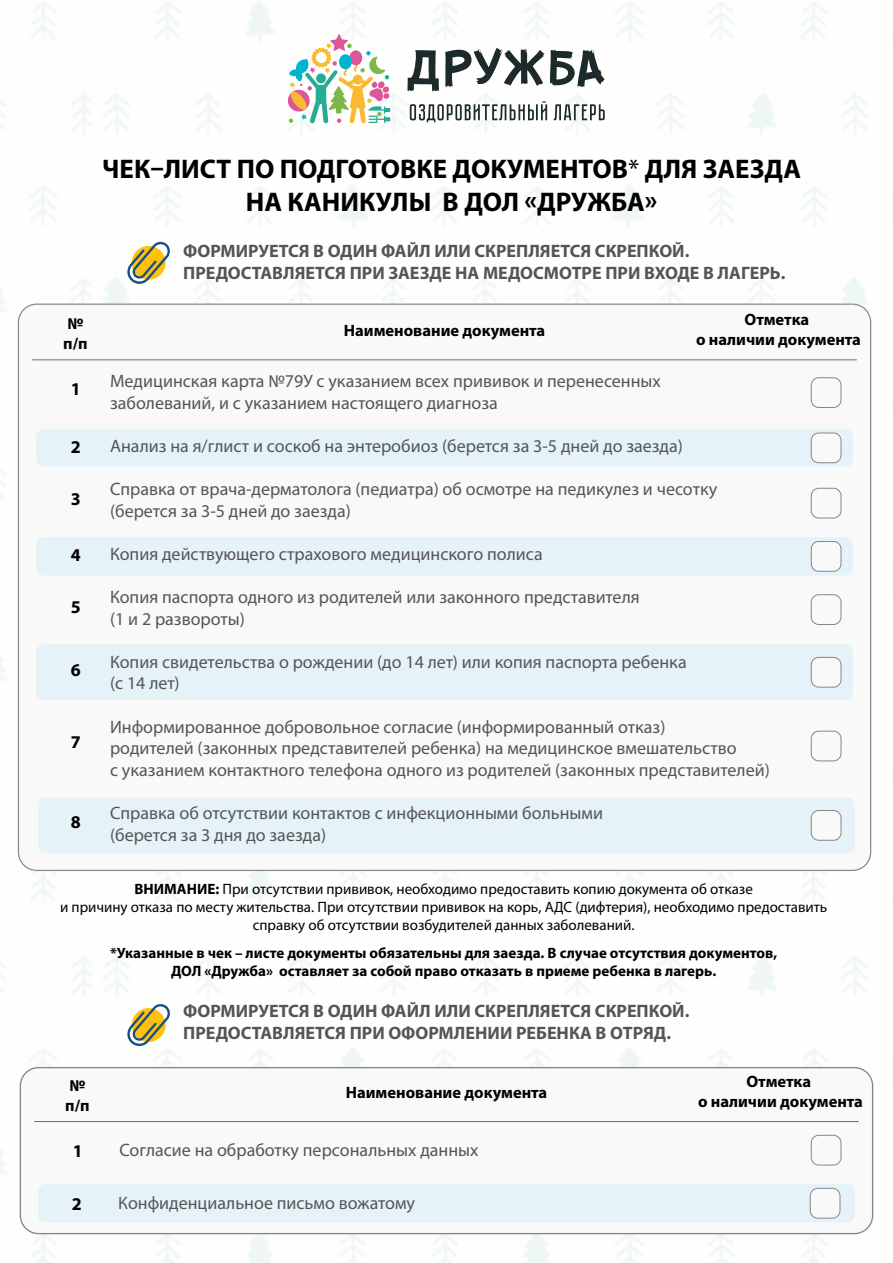
<style>
.page{position:relative;width:893px;height:1263px;background:#fff}
.page>*{position:absolute;margin:0;border:0;box-sizing:border-box;transform-origin:0 0}
.t1{font:700 27px/32.4px "Myriad Pro";color:#000;text-align:center}
.t2{font:18px/21.6px "Myriad Pro";color:#555}
.t3{font:700 18px/21.6px "Myriad Pro";color:#555}
.t4{font:700 18px "Myriad Pro";color:#000}
.t5{font:700 16.5px/19.8px "Myriad Pro";color:#000;text-align:center}
.t6{font:15px/18px "Myriad Pro";color:#000;text-align:center}
.t7{font:700 15px/18px "Myriad Pro";color:#000;text-align:center}
.s1{font-weight:400}
.s2{font-weight:700}
</style>
<div class="page">
<svg style="left:407px;top:50px;width:32px;height:41px"></svg>
<svg style="left:445px;top:48px;width:99px;height:39px"></svg>
<svg style="left:550px;top:49px;width:55px;height:38px"></svg>
<svg style="left:288px;top:34px;width:102px;height:90px"></svg>
<svg style="left:410px;top:101px;width:137px;height:21px"></svg>
<svg style="left:554px;top:104px;width:51px;height:16px"></svg>
<div style="left:18px;top:304px;width:853px;height:566px;background:#f9f9f9;border-radius:18px"></div>
<div style="left:36px;top:644px;width:817px;height:56px;background:#e5f3f9;border-radius:7px"></div>
<div style="left:38px;top:797px;width:817px;height:56px;background:#e5f3f9;border-radius:7px"></div>
<div style="left:36px;top:537px;width:817px;height:38px;background:#e5f3f9;border-radius:7px"></div>
<div style="left:36px;top:429px;width:817px;height:38px;background:#e5f3f9;border-radius:7px"></div>
<hr style="left:33px;top:359px;width:823px;height:1px;background:#6f6f6e">
<div style="left:811px;top:810px;width:30px;height:30px;background:#f9f9f9;border-radius:8px"></div>
<div style="left:811px;top:810px;width:30px;height:31px;border:1px solid #868686;border-radius:8px"></div>
<div style="left:811px;top:731px;width:30px;height:30px;border:1px solid #868686;border-radius:8px"></div>
<div style="left:811px;top:657px;width:30px;height:30px;background:#f9f9f9;border-radius:8px"></div>
<div style="left:811px;top:657px;width:30px;height:31px;border:1px solid #868686;border-radius:8px"></div>
<div style="left:811px;top:594px;width:30px;height:31px;border:1px solid #868686;border-radius:8px"></div>
<div style="left:811px;top:541px;width:30px;height:30px;background:#f9f9f9;border-radius:8px"></div>
<div style="left:811px;top:541px;width:30px;height:31px;border:1px solid #868686;border-radius:8px"></div>
<div style="left:811px;top:488px;width:30px;height:30px;border:1px solid #868686;border-radius:8px"></div>
<div style="left:811px;top:433px;width:30px;height:30px;background:#f9f9f9;border-radius:8px"></div>
<div style="left:811px;top:432px;width:30px;height:31px;border:1px solid #868686;border-radius:8px"></div>
<div style="left:811px;top:377px;width:30px;height:31px;border:1px solid #868686;border-radius:8px"></div>
<div style="left:20px;top:1067px;width:853px;height:166px;background:#f9f9f9;border-radius:18px"></div>
<div style="left:20px;top:1067px;width:853px;height:167px;border:1px solid #868686;border-radius:18px"></div>
<div style="left:38px;top:1184px;width:817px;height:38px;background:#e5f3f9;border-radius:7px"></div>
<hr style="left:35px;top:1121px;width:823px;height:1px;background:#6f6f6e">
<div style="left:811px;top:1135px;width:30px;height:30px;border:1px solid #868686;border-radius:8px"></div>
<div style="left:810px;top:1188px;width:30px;height:30px;background:#f9f9f9;border-radius:8px"></div>
<div style="left:810px;top:1188px;width:30px;height:30px;border:1px solid #868686;border-radius:8px"></div>
<svg style="left:127px;top:241px;width:43px;height:43px"></svg>
<svg style="left:127px;top:1004px;width:43px;height:43px"></svg>
<h1 class="t1" style="left:102px;top:152px;width:700px">ЧЕК–ЛИСТ ПО ПОДГОТОВКЕ ДОКУМЕНТОВ<span class="s1">*</span> ДЛЯ ЗАЕЗДА<br>НА КАНИКУЛЫ В ДОЛ «ДРУЖБА»</h1>
<p class="t5" style="left:63px;top:313px;width:26px;text-align:left">№ п/п</p>
<p class="t4" style="left:71px;top:377px;width:11px">1</p>
<p class="t4" style="left:71px;top:435px;width:11px">2</p>
<p class="t4" style="left:71px;top:487px;width:11px">3</p>
<p class="t4" style="left:71px;top:543px;width:11px">4</p>
<p class="t4" style="left:71px;top:595px;width:11px">5</p>
<p class="t4" style="left:71px;top:658px;width:11px">6</p>
<p class="t4" style="left:71px;top:730px;width:11px">7</p>
<p class="t4" style="left:71px;top:810px;width:11px">8</p>
<p class="t3" style="left:183px;top:240px;width:604px">ФОРМИРУЕТСЯ В ОДИН ФАЙЛ ИЛИ СКРЕПЛЯЕТСЯ СКРЕПКОЙ.<br>ПРЕДОСТАВЛЯЕТСЯ ПРИ ЗАЕЗДЕ НА МЕДОСМОТРЕ ПРИ ВХОДЕ В ЛАГЕРЬ.</p>
<p class="t5" style="left:344px;top:320px;width:203px">Наименование документа</p>
<p class="t5" style="left:696px;top:309px;width:166px">Отметка<br>о наличии документа</p>
<p class="t2" style="left:110px;top:370px;width:552px">Медицинская карта №79У с указанием всех прививок и перенесенных заболеваний, и с указанием настоящего диагноза</p>
<p class="t2" style="left:110px;top:435px;width:574px">Анализ на я/глист и соскоб на энтеробиоз (берется за 3-5 дней до заезда)</p>
<p class="t2" style="left:110px;top:478px;width:609px">Справка от врача-дерматолога (педиатра) об осмотре на педикулез и чесотку (берется за 3-5 дней до заезда)</p>
<p class="t2" style="left:110px;top:543px;width:434px">Копия действующего страхового медицинского полиса</p>
<p class="t2" style="left:110px;top:586px;width:531px">Копия паспорта одного из родителей или законного представителя (1 и 2 развороты)</p>
<p class="t2" style="left:110px;top:651px;width:578px">Копия свидетельства о рождении (до 14 лет) или копия паспорта ребенка (с 14 лет)</p>
<p class="t2" style="left:110px;top:715px;width:661px">Информированное добровольное согласие (информированный отказ)<br>родителей (законных представителей ребенка) на медицинское вмешательство<br>c указанием контактного телефона одного из родителей (законных представителей)</p>
<p class="t2" style="left:110px;top:802px;width:494px">Справка об отсутствии контактов с инфекционными больными (берется за 3 дня до заезда)</p>
<p class="t6" style="left:60px;top:879px;width:769px"><span class="s2">ВНИМАНИЕ:</span> При отсутствии прививок, необходимо предоставить копию документа об отказе<br>и причину отказа по месту жительства. При отсутствии прививок на корь, АДС (дифтерия), необходимо предоставить справку об отсутствии возбудителей данных заболеваний.</p>
<p class="t7" style="left:110px;top:943px;width:669px">*Указанные в чек – листе документы обязательны для заезда. В случае отсутствия документов,<br>ДОЛ «Дружба» оставляет за собой право отказать в приеме ребенка в лагерь.</p>
<p class="t5" style="left:65px;top:1075px;width:26px;text-align:left">№ п/п</p>
<p class="t4" style="left:73px;top:1139px;width:11px">1</p>
<p class="t3" style="left:183px;top:1000px;width:508px">ФОРМИРУЕТСЯ В ОДИН ФАЙЛ ИЛИ СКРЕПЛЯЕТСЯ СКРЕПКОЙ.<br>ПРЕДОСТАВЛЯЕТСЯ ПРИ ОФОРМЛЕНИИ РЕБЕНКА В ОТРЯД.</p>
<p class="t5" style="left:346px;top:1082px;width:203px">Наименование документа</p>
<p class="t5" style="left:698px;top:1071px;width:166px">Отметка<br>о наличии документа</p>
<p class="t2" style="left:119px;top:1139px;width:361px">Согласие на обработку персональных данных</p>
<p class="t4" style="left:72px;top:1192px;width:11px">2</p>
<p class="t2" style="left:118px;top:1192px;width:298px">Конфиденциальное письмо вожатому</p>
</div>
